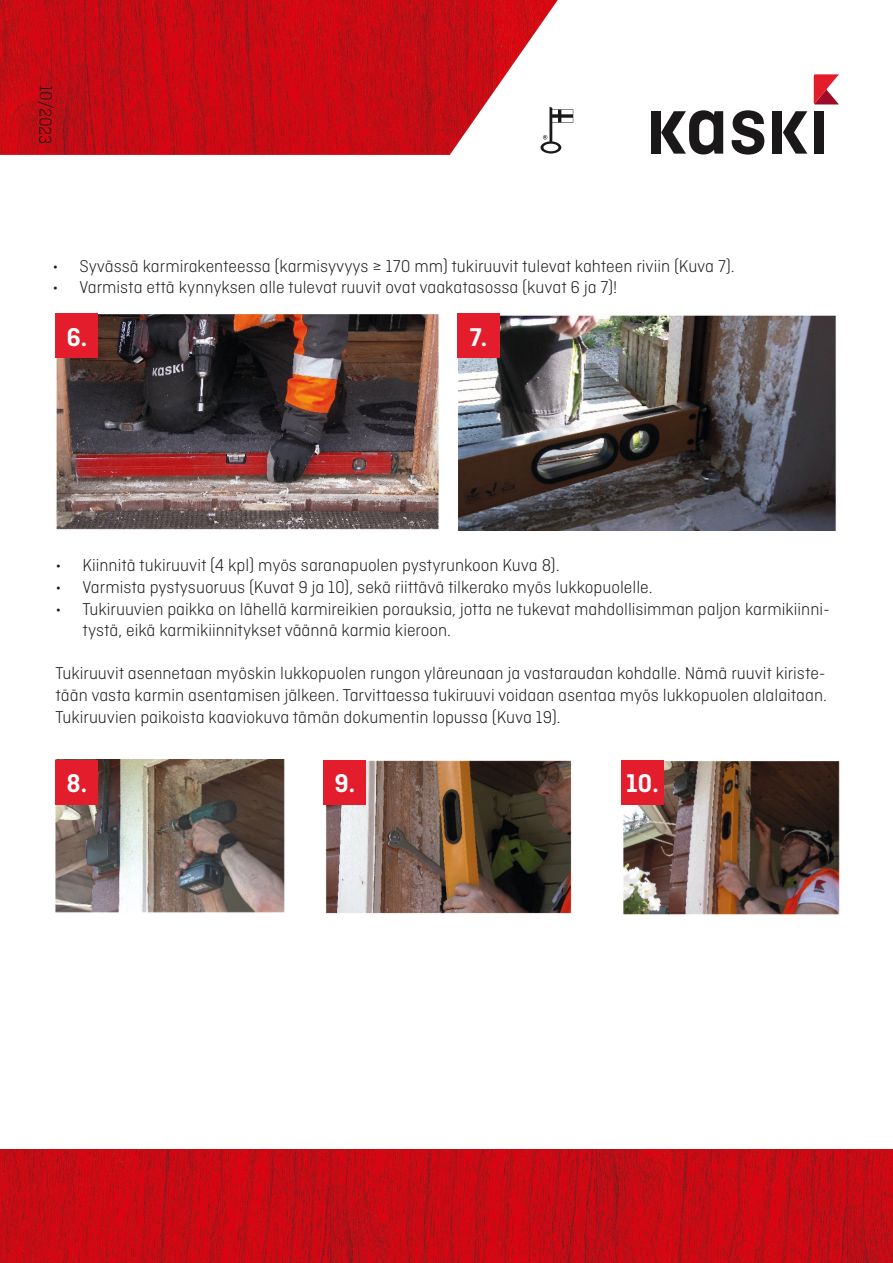
<style>
.page{position:relative;width:893px;height:1263px;background:#fff}
.page>*{position:absolute;margin:0;border:0;box-sizing:border-box;transform-origin:0 0}
.t1{font:600 27px "Ciutadella";color:#fff}
.t2{font:300 18px/21.6px "Ciutadella";color:#1b1819}
.t3{font:300 18px "Ciutadella Slab";color:#1b1819}
</style>
<div class="page">
<img style="left:0;top:0;width:558px;height:155px">
<svg style="left:814px;top:74px;width:25px;height:30px"></svg>
<svg style="left:732px;top:110px;width:32px;height:45px"></svg>
<svg style="left:661px;top:110px;width:62px;height:44px"></svg>
<div style="left:651px;top:111px;width:9px;height:43px;background:#1b1819"></div>
<svg style="left:783px;top:111px;width:24px;height:43px"></svg>
<div style="left:772px;top:111px;width:10px;height:43px;background:#1b1819"></div>
<div style="left:814px;top:111px;width:10px;height:43px;background:#1b1819"></div>
<svg style="left:540px;top:107px;width:33px;height:47px"></svg>
<img style="left:388px;top:1149px;width:505px;height:114px">
<img style="left:0;top:1149px;width:388px;height:114px">
<img style="left:56px;top:315px;width:383px;height:215px">
<img style="left:459px;top:315px;width:377px;height:215px">
<div style="left:56px;top:314px;width:42px;height:44px;background:#e41d2d"></div>
<div style="left:457px;top:314px;width:43px;height:44px;background:#e41d2d"></div>
<img style="left:622px;top:760px;width:218px;height:155px">
<img style="left:326px;top:760px;width:246px;height:154px">
<img style="left:56px;top:760px;width:229px;height:153px">
<div style="left:56px;top:760px;width:42px;height:45px;background:#e41d2d"></div>
<div style="left:323px;top:760px;width:43px;height:45px;background:#e41d2d"></div>
<div style="left:621px;top:760px;width:43px;height:45px;background:#e41d2d"></div>
<p class="t3" style="left:56px;top:85px;width:61px;rotate:91deg">10/2023</p>
<p class="t2" style="left:52px;top:255px;width:684px">• Syvässä karmirakenteessa (karmisyvyys ≥ 170 mm) tukiruuvit tulevat kahteen riviin (Kuva 7).</p>
<p class="t2" style="left:52px;top:277px;width:566px">• Varmista että kynnyksen alle tulevat ruuvit ovat vaakatasossa (kuvat 6 ja 7)!</p>
<p class="t1" style="left:66px;top:321px;width:22px">6.</p>
<p class="t1" style="left:470px;top:321px;width:19px">7.</p>
<p class="t2" style="left:56px;top:555px;width:506px">• Kiinnitä tukiruuvit (4 kpl) myös saranapuolen pystyrunkoon Kuva 8).</p>
<p class="t2" style="left:56px;top:576px;width:598px">• Varmista pystysuoruus (Kuvat 9 ja 10), sekä riittävä tilkerako myös lukkopuolelle.</p>
<p class="t2" style="left:83px;top:598px;width:749px;text-indent:-27px">• Tukiruuvien paikka on lähellä karmireikien porauksia, jotta ne tukevat mahdollisimman paljon karmikiinni&shy;tystä, eikä karmikiinnitykset väännä karmia kieroon.</p>
<p class="t2" style="left:56px;top:663px;width:773px;text-align:justify">Tukiruuvit asennetaan myöskin lukkopuolen rungon yläreunaan ja vastaraudan kohdalle. Nämä ruuvit kiriste&shy;tään vasta karmin asentamisen jälkeen. Tarvittaessa tukiruuvi voidaan asentaa myös lukkopuolen alalaitaan.<br>Tukiruuvien paikoista kaaviokuva tämän dokumentin lopussa (Kuva 19).</p>
<p class="t1" style="left:67px;top:768px;width:22px">8.</p>
<p class="t1" style="left:334px;top:768px;width:22px">9.</p>
<p class="t1" style="left:626px;top:768px;width:34px">10.</p>
</div>
